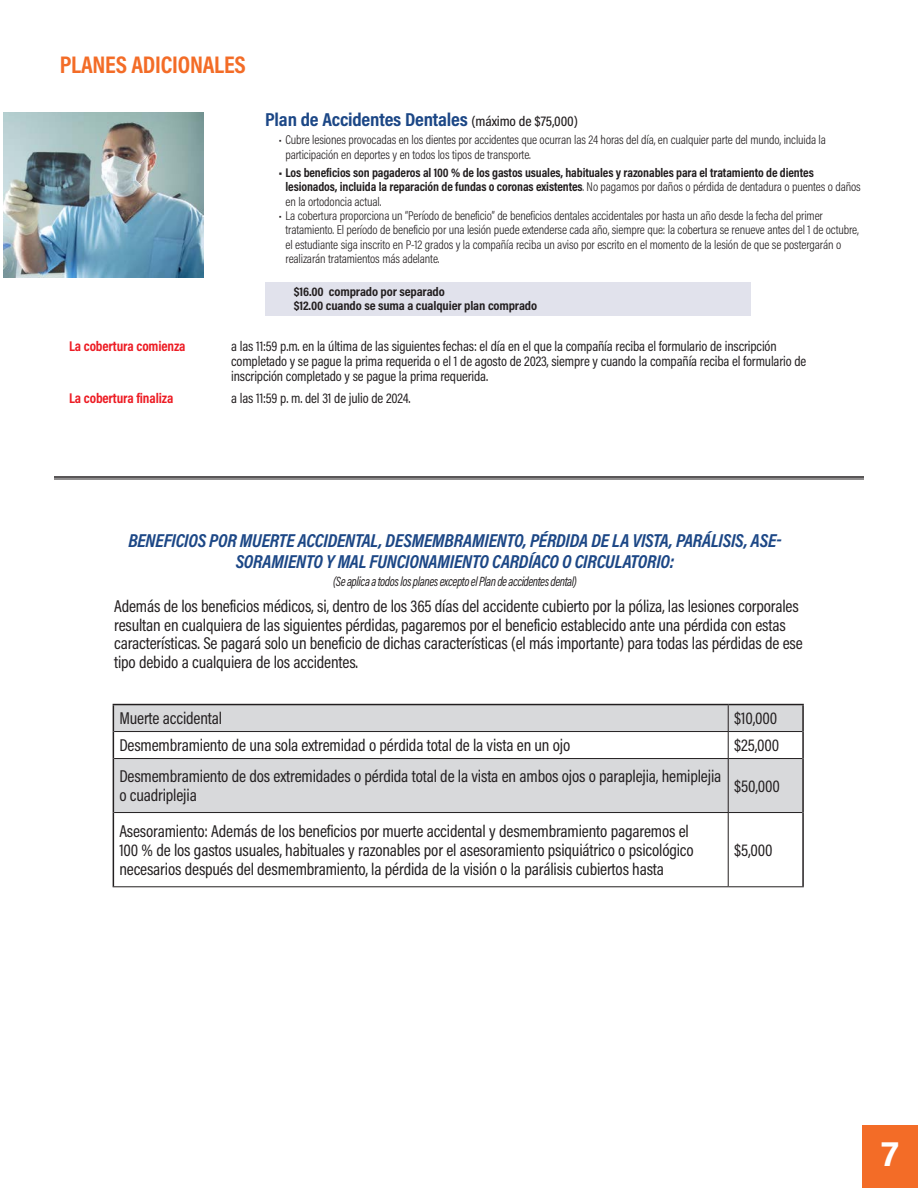
<style>
.page{position:relative;width:918px;height:1188px;background:#fff}
.page>*{position:absolute;margin:0;border:0;box-sizing:border-box;transform-origin:0 0}
.t1{font:700 36px "Acumin Pro";color:#fff}
.New_Body{font:700 24.3px "Acumin Pro Cond";letter-spacing:-.01em;color:#f36c27}
.t2{font:italic 700 18.9px/21px "Acumin Pro Cond";letter-spacing:-.01em;color:#1c4786;text-align:center}
.t3{font:700 18.9px "Acumin Pro Cond";letter-spacing:-.01em;color:#1c4786;scale:1.06 1}
.t4{font:17.25px/18.8px "Acumin Pro Cond";letter-spacing:-.01em;color:#231f20}
.Body_Copy{font:14.25px/15px "Acumin Pro Cond";letter-spacing:-.01em;color:#231f20}
.Body_Copy-2{font:700 14.25px "Acumin Pro Cond";letter-spacing:-.01em;color:#ed1c24}
.t5{font:italic 13.5px "Acumin Pro Cond";letter-spacing:-.03em;color:#231f20;scale:.9 1}
.t6{font:300 12.75px/14.2px "Acumin Pro Cond";letter-spacing:-.01em;color:#231f20}
.t7{font:700 12.75px/14.2px "Acumin Pro Cond";letter-spacing:-.01em;color:#231f20}
.t8{font:700 12.75px "Acumin Pro Cond";letter-spacing:-.01em;color:#231f20;scale:1.06 1}
.s1{font-weight:500;font-size:14.25px;color:#231f20}
.s2{font-weight:300}
</style>
<div class="page">
<div style="left:862px;top:1125px;width:56px;height:63px;background:#f36c27"></div>
<img style="left:3px;top:112px;width:200px;height:166px">
<svg style="left:114px;top:705px;width:688px;height:107px;fill:#d8d9db"></svg>
<hr style="left:113px;top:704px;width:615px;height:1px;background:#231f20">
<hr style="left:728px;top:704px;width:76px;height:1px;background:#231f20">
<hr style="left:802px;top:705px;width:2px;height:27px;background:#231f20">
<svg style="left:113px;top:705px;width:1px;height:54px"></svg>
<hr style="left:802px;top:732px;width:2px;height:27px;background:#231f20">
<hr style="left:113px;top:759px;width:1px;height:54px;background:#231f20">
<hr style="left:802px;top:759px;width:2px;height:54px;background:#231f20">
<hr style="left:113px;top:813px;width:1px;height:73px;background:#231f20">
<hr style="left:802px;top:813px;width:2px;height:73px;background:#231f20">
<hr style="left:114px;top:731px;width:614px;height:1px;background:#231f20">
<hr style="left:728px;top:731px;width:74px;height:1px;background:#231f20">
<svg style="left:728px;top:705px;width:1px;height:53px"></svg>
<hr style="left:114px;top:758px;width:614px;height:1px;background:#231f20">
<hr style="left:728px;top:758px;width:74px;height:1px;background:#231f20">
<hr style="left:728px;top:759px;width:1px;height:53px;background:#231f20">
<hr style="left:114px;top:812px;width:614px;height:1px;background:#231f20">
<hr style="left:728px;top:812px;width:74px;height:1px;background:#231f20">
<hr style="left:728px;top:813px;width:1px;height:73px;background:#231f20">
<hr style="left:113px;top:886px;width:615px;height:1px;background:#231f20">
<hr style="left:728px;top:886px;width:76px;height:1px;background:#231f20">
<div style="left:265px;top:282px;width:486px;height:34px;background:#e1e2ec"></div>
<hr style="left:54px;top:476px;width:810px;height:2px;background:#231f20">
<hr style="left:54px;top:479px;width:810px;height:1px;background:#231f20">
<p class="New_Body" style="left:60px;top:49px;width:187px">PLANES ADICIONALES</p>
<p class="t3" style="left:265px;top:107px;width:297px">Plan de Accidentes Dentales <span class="s1">(máximo de $75,000)</span></p>
<p class="t6" style="left:285px;top:133px;width:542px;text-indent:-7px">• Cubre lesiones provocadas en los dientes por accidentes que ocurran las 24 horas del día, en cualquier parte del mundo, incluida la participación en deportes y en todos los tipos de transporte.</p>
<p class="t7" style="left:285px;top:165px;width:577px;text-indent:-7px">• Los beneficios son pagaderos al 100 % de los gastos usuales, habituales y razonables para el tratamiento de dientes lesionados, incluida la reparación de fundas o coronas existentes<span class="s2">. No pagamos por daños o pérdida de dentadura o puentes o daños en la ortodoncia actual.</span></p>
<p class="t6" style="left:285px;top:208px;width:575px;text-indent:-7px">• La cobertura proporciona un “Período de beneficio” de beneficios dentales accidentales por hasta un año desde la fecha del primer tratamiento. El período de beneficio por una lesión puede extenderse cada año, siempre que: la cobertura se renueve antes del 1 de octubre, el estudiante siga inscrito en P-12 grados y la compañía reciba un aviso por escrito en el momento de la lesión de que se postergarán o realizarán tratamientos más adelante.</p>
<p class="t8" style="left:294px;top:283px;width:144px">$16.00 comprado por separado</p>
<p class="t8" style="left:294px;top:298px;width:231px">$12.00 cuando se suma a cualquier plan comprado</p>
<p class="Body_Copy-2" style="left:69px;top:337px;width:118px">La cobertura comienza</p>
<p class="Body_Copy" style="left:231px;top:339px;width:577px">a las 11:59 p.m. en la última de las siguientes fechas: el día en el que la compañía reciba el formulario de inscripción completado y se pague la prima requerida o el 1 de agosto de 2023, siempre y cuando la compañía reciba el formulario de inscripción completado y se pague la prima requerida.</p>
<p class="Body_Copy-2" style="left:69px;top:389px;width:106px">La cobertura finaliza</p>
<p class="Body_Copy" style="left:231px;top:391px;width:181px">a las 11:59 p. m. del 31 de julio de 2024.</p>
<p class="t2" style="left:128px;top:529px;width:655px">BENEFICIOS POR MUERTE ACCIDENTAL, DESMEMBRAMIENTO, PÉRDIDA DE LA VISTA, PARÁLISIS, ASE-<br>SORAMIENTO Y MAL FUNCIONAMIENTO CARDÍACO O CIRCULATORIO:</p>
<p class="t5" style="left:333px;top:573px;width:272px">(Se aplica a todos los planes excepto el Plan de accidentes dental)</p>
<p class="t4" style="left:114px;top:596px;width:690px">Además de los beneficios médicos, si, dentro de los 365 días del accidente cubierto por la póliza, las lesiones corporales resultan en cualquiera de las siguientes pérdidas, pagaremos por el beneficio establecido ante una pérdida con estas características. Se pagará solo un beneficio de dichas características (el más importante) para todas las pérdidas de ese tipo debido a cualquiera de los accidentes.</p>
<p class="t4" style="left:119px;top:709px;width:104px">Muerte accidental</p>
<p class="t4" style="left:734px;top:709px;width:45px">$10,000</p>
<p class="t4" style="left:119px;top:736px;width:453px">Desmembramiento de una sola extremidad o pérdida total de la vista en un ojo</p>
<p class="t4" style="left:734px;top:736px;width:47px">$25,000</p>
<p class="t4" style="left:119px;top:767px;width:604px">Desmembramiento de dos extremidades o pérdida total de la vista en ambos ojos o paraplejia, hemiplejia o cuadriplejia</p>
<p class="t4" style="left:734px;top:776px;width:47px">$50,000</p>
<p class="t4" style="left:119px;top:822px;width:576px">Asesoramiento: Además de los beneficios por muerte accidental y desmembramiento pagaremos el<br>100 % de los gastos usuales, habituales y razonables por el asesoramiento psiquiátrico o psicológico necesarios después del desmembramiento, la pérdida de la visión o la parálisis cubiertos hasta</p>
<p class="t4" style="left:734px;top:840px;width:40px">$5,000</p>
<p class="t1" style="left:881px;top:1128px;width:19px">7</p>
</div>
